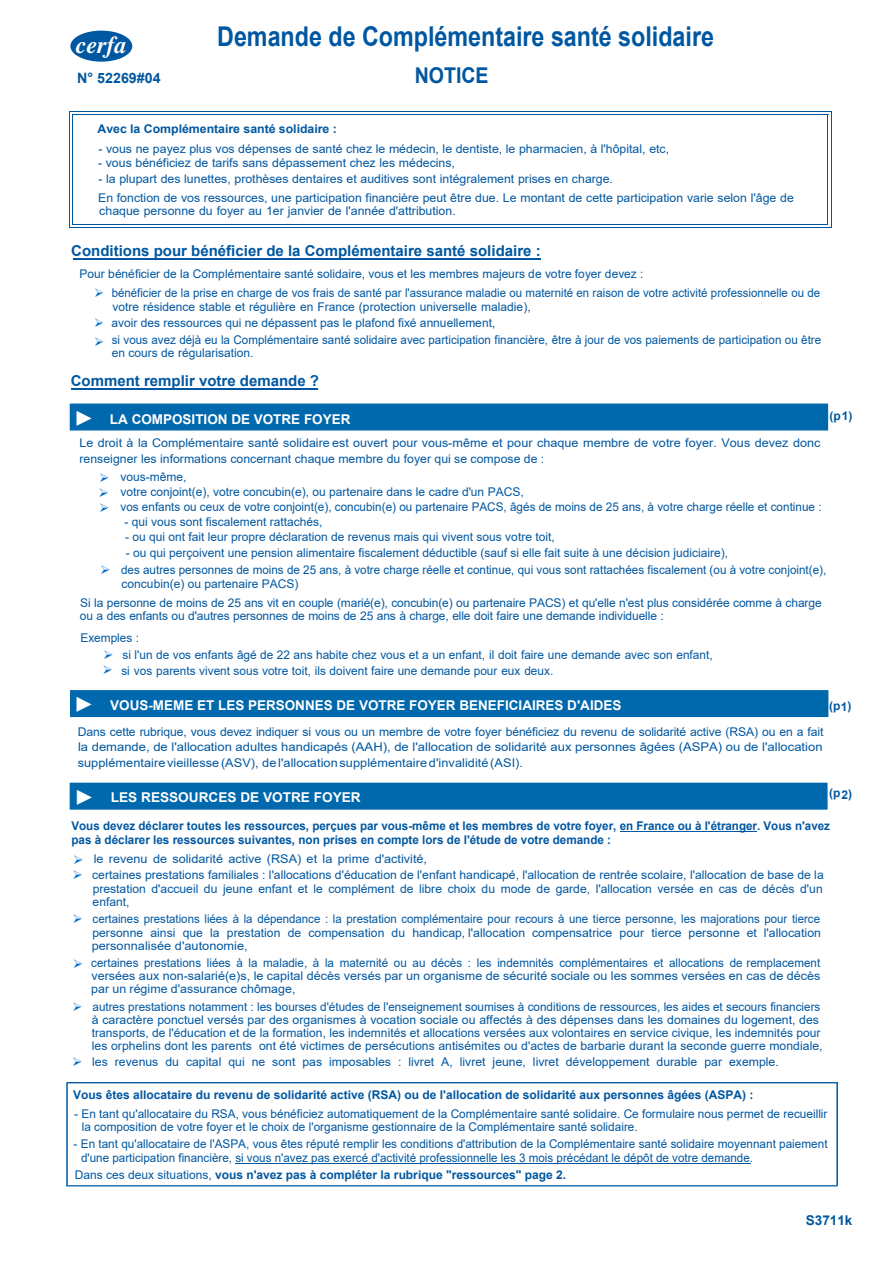
<style>
.page{position:relative;width:893px;height:1263px;background:#fff}
.page>*{position:absolute;margin:0;border:0;box-sizing:border-box;transform-origin:0 0}
.t1{font:700 27.3px "Arial";color:#0057a1;scale:.85 1}
.t2{font:italic 700 24px "Times LT Std";color:#fff}
.t3{font:700 21.75px "Arial";color:#0057a1;scale:.9 1}
.t4{font:700 15px "Arial";color:#0057a1}
.t5{font:700 14.25px "Arial";color:#0057a1}
.t6{font:700 13.5px "Arial";color:#fff}
.t7{font:700 13.5px "Arial";color:#0057a1}
.t8{font:12px/13.5px "Arial";color:#0057a1}
.t9{font:700 12px/14.4px "Arial";color:#0057a1}
.t10{font:12px/13.5px "Arial";color:#0057a1;text-align:justify;scale:.96 1}
.t11{font:12px/15.6px "Arial";color:#0057a1;scale:1.04 1}
.t12{font:12px "Arial";color:#0057a1;scale:1.06 1}
.t13{font:12px "Arial";color:#0057a1;scale:1.09 1}
.s1{font-family:"European Pi Three";font-weight:400;font-size:19.5px}
.s2{font-weight:400}
</style>
<div class="page">
<hr style="left:69px;top:111px;width:1px;height:117px;background:#0057a1">
<hr style="left:70px;top:111px;width:761px;height:1px;background:#0057a1">
<hr style="left:70px;top:227px;width:762px;height:1px;background:#0057a1">
<hr style="left:72px;top:224px;width:756px;height:1px;background:#0057a1">
<hr style="left:71px;top:389px;width:247px;height:1px;background:#0057a1">
<div style="left:70px;top:403px;width:758px;height:28px;background:#0068ad"></div>
<div style="left:70px;top:689px;width:758px;height:29px;background:#0068ad"></div>
<div style="left:70px;top:782px;width:758px;height:28px;background:#0068ad"></div>
<hr style="left:73px;top:114px;width:755px;height:1px;background:#0057a1">
<div style="left:70px;top:31px;width:62px;height:31px;background:#0057a1;border-radius:50%"></div>
<hr style="left:73px;top:258px;width:468px;height:1px;background:#0057a1">
<hr style="left:831px;top:112px;width:1px;height:115px;background:#0057a1">
<hr style="left:620px;top:831px;width:137px;height:1px;background:#0057a1">
<hr style="left:67px;top:1082px;width:771px;height:1px;background:#0057a1">
<hr style="left:66px;top:1082px;width:2px;height:104px;background:#0057a1">
<hr style="left:66px;top:1185px;width:771px;height:1px;background:#0057a1">
<hr style="left:836px;top:1082px;width:2px;height:104px;background:#0057a1">
<hr style="left:236px;top:1163px;width:515px;height:1px;background:#0057a1">
<hr style="left:72px;top:114px;width:1px;height:110px;background:#0057a1">
<hr style="left:827px;top:115px;width:1px;height:109px;background:#0057a1">
<h2 class="t2" style="left:76px;top:31px;width:52px">cerfa</h2>
<p class="t5" style="left:77px;top:68px;width:85px">N° 52269#04</p>
<h1 class="t1" style="left:217px;top:17px;width:586px">Demande de Complémentaire santé solidaire</h1>
<h3 class="t3" style="left:415px;top:60px;width:84px">NOTICE</h3>
<p class="t9" style="left:97px;top:122px;width:241px">Avec la Complémentaire santé solidaire :</p>
<p class="t8" style="left:98px;top:142px;width:572px">- vous ne payez plus vos dépenses de santé chez le médecin, le dentiste, le pharmacien, à l'hôpital, etc,</p>
<p class="t8" style="left:98px;top:156px;width:358px">- vous bénéficiez de tarifs sans dépassement chez les médecins,</p>
<p class="t8" style="left:98px;top:170px;width:697px;line-height:18.6px">- la plupart des lunettes, prothèses dentaires et auditives sont intégralement prises en charge.<br>En fonction de vos ressources, une participation financière peut être due. Le montant de cette participation varie selon l'âge de</p>
<p class="t8" style="left:99px;top:204px;width:358px">chaque personne du foyer au 1er janvier de l'année d'attribution.</p>
<p class="t4" style="left:71px;top:240px;width:471px">Conditions pour bénéficier de la Complémentaire santé solidaire :</p>
<p class="t8" style="left:112px;top:265px;width:710px;line-height:18.8px;text-indent:-32px">Pour bénéficier de la Complémentaire santé solidaire, vous et les membres majeurs de votre foyer devez :<br>bénéficier de la prise en charge de vos frais de santé par l'assurance maladie ou maternité en raison de votre activité professionnelle ou de</p>
<p class="t8" style="left:111px;top:298px;width:421px;line-height:16.5px">votre résidence stable et régulière en France (protection universelle maladie), avoir des ressources qui ne dépassent pas le plafond fixé annuellement,</p>
<p class="t8" style="left:112px;top:332px;width:711px">si vous avez déjà eu la Complémentaire santé solidaire avec participation financière, être à jour de vos paiements de participation ou être en cours de régularisation.</p>
<p class="t4" style="left:71px;top:370px;width:250px">Comment remplir votre demande ?</p>
<p class="t6" style="left:75px;top:410px;width:277px"><span class="s1">-</span> LA COMPOSITION DE VOTRE FOYER</p>
<p class="t11" style="left:80px;top:435px;width:714px">Le droit à la Complémentaire santé solidaire est ouvert pour vous-même et pour chaque membre de votre foyer. Vous devez donc renseigner les informations concernant chaque membre du foyer qui se compose de :</p>
<p class="t9" style="left:829px;top:408px;width:24px">(p1)</p>
<p class="t8" style="left:120px;top:469px;width:405px;line-height:15px">vous-même,<br>votre conjoint(e), votre concubin(e), ou partenaire dans le cadre d'un PACS,</p>
<p class="t8" style="left:125px;top:515px;width:200px">- qui vous sont fiscalement rattachés,</p>
<p class="t8" style="left:125px;top:530px;width:431px">- ou qui ont fait leur propre déclaration de revenus mais qui vivent sous votre toit,</p>
<p class="t8" style="left:120px;top:500px;width:703px">vos enfants ou ceux de votre conjoint(e), concubin(e) ou partenaire PACS, âgés de moins de 25 ans, à votre charge réelle et continue :</p>
<p class="t8" style="left:121px;top:544px;width:707px;line-height:16.6px;text-indent:5px">- ou qui perçoivent une pension alimentaire fiscalement déductible (sauf si elle fait suite à une décision judiciaire),<br>des autres personnes de moins de 25 ans, à votre charge réelle et continue, qui vous sont rattachées fiscalement (ou à votre conjoint(e),</p>
<p class="t8" style="left:122px;top:577px;width:178px">concubin(e) ou partenaire PACS)</p>
<p class="t8" style="left:80px;top:596px;width:743px">Si la personne de moins de 25 ans vit en couple (marié(e), concubin(e) ou partenaire PACS) et qu'elle n'est plus considérée comme à charge</p>
<p class="t8" style="left:80px;top:609px;width:585px">ou a des enfants ou d'autres personnes de moins de 25 ans à charge, elle doit faire une demande individuelle :</p>
<p class="t8" style="left:80px;top:631px;width:60px">Exemples :</p>
<p class="t8" style="left:123px;top:648px;width:592px">si l'un de vos enfants âgé de 22 ans habite chez vous et a un enfant, il doit faire une demande avec son enfant,</p>
<p class="t8" style="left:121px;top:664px;width:433px">si vos parents vivent sous votre toit, ils doivent faire une demande pour eux deux.</p>
<p class="t6" style="left:75px;top:696px;width:548px"><span class="s1">-</span> VOUS-MEME ET LES PERSONNES DE VOTRE FOYER BENEFICIAIRES D'AIDES</p>
<p class="t9" style="left:829px;top:699px;width:24px">(p1)</p>
<p class="t8" style="left:78px;top:725px;width:747px">Dans cette rubrique, vous devez indiquer si vous ou un membre de votre foyer bénéficiez du revenu de solidarité active (RSA) ou en a fait</p>
<p class="t12" style="left:78px;top:754px;width:422px">supplémentaire vieillesse (ASV), de l'allocation supplémentaire d'invalidité (ASI).</p>
<p class="t13" style="left:78px;top:738px;width:685px">la demande, de l'allocation adultes handicapés (AAH), de l'allocation de solidarité aux personnes âgées (ASPA) ou de l'allocation</p>
<p class="t6" style="left:76px;top:788px;width:287px"><span class="s1">-</span> LES RESSOURCES DE VOTRE FOYER</p>
<p class="t9" style="left:829px;top:786px;width:24px">(p2)</p>
<p class="t9" style="left:71px;top:819px;width:760px">Vous devez déclarer toutes les ressources, perçues par vous-même et les membres de votre foyer, en France ou à l'étranger. Vous n'avez pas à déclarer les ressources suivantes, non prises en compte lors de l'étude de votre demande :</p>
<p class="t8" style="left:92px;top:868px;width:733px">certaines prestations familiales : l'allocations d'éducation de l'enfant handicapé, l'allocation de rentrée scolaire, l'allocation de base de la</p>
<p class="t12" style="left:94px;top:851px;width:316px">le revenu de solidarité active (RSA) et la prime d'activité,</p>
<p class="t8" style="left:93px;top:882px;width:732px">prestation d'accueil du jeune enfant et le complément de libre choix du mode de garde, l'allocation versée en cas de décès d'un</p>
<p class="t10" style="left:92px;top:912px;width:761px">certaines prestations liées à la dépendance : la prestation complémentaire pour recours à une tierce personne, les majorations pour tierce personne ainsi que la prestation de compensation du handicap, l'allocation compensatrice pour tierce personne et l'allocation personnalisée d'autonomie,</p>
<p class="t8" style="left:91px;top:957px;width:731px;line-height:12.6px">certaines prestations liées à la maladie, à la maternité ou au décès : les indemnités complémentaires et allocations de remplacement versées aux non-salarié(e)s, le capital décès versés par un organisme de sécurité sociale ou les sommes versées en cas de décès</p>
<p class="t8" style="left:92px;top:1013px;width:730px">à caractère ponctuel versés par des organismes à vocation sociale ou affectés à des dépenses dans les domaines du logement, des transports, de l'éducation et de la formation, les indemnités et allocations versées aux volontaires en service civique, les indemnités pour</p>
<p class="t8" style="left:92px;top:1055px;width:688px">les revenus du capital qui ne sont pas imposables : livret A, livret jeune, livret développement durable par exemple.</p>
<p class="t8" style="left:93px;top:895px;width:38px">enfant,</p>
<p class="t8" style="left:91px;top:982px;width:206px">par un régime d'assurance chômage,</p>
<p class="t8" style="left:92px;top:1000px;width:729px">autres prestations notamment : les bourses d'études de l'enseignement soumises à conditions de ressources, les aides et secours financiers</p>
<p class="t8" style="left:92px;top:1039px;width:732px">les orphelins dont les parents ont été victimes de persécutions antisémites ou d'actes de barbarie durant la seconde guerre mondiale,</p>
<p class="t9" style="left:73px;top:1088px;width:682px">Vous êtes allocataire du revenu de solidarité active (RSA) ou de l'allocation de solidarité aux personnes âgées (ASPA) :</p>
<p class="t8" style="left:82px;top:1107px;width:747px;text-indent:-8px">- En tant qu'allocataire du RSA, vous bénéficiez automatiquement de la Complémentaire santé solidaire. Ce formulaire nous permet de recueillir la composition de votre foyer et le choix de l'organisme gestionnaire de la Complémentaire santé solidaire.</p>
<p class="t8" style="left:81px;top:1137px;width:748px;text-indent:-8px">- En tant qu'allocataire de l'ASPA, vous êtes réputé remplir les conditions d'attribution de la Complémentaire santé solidaire moyennant paiement d'une participation financière, si vous n'avez pas exercé d'activité professionnelle les 3 mois précédant le dépôt de votre demande.</p>
<p class="t9" style="left:75px;top:1167px;width:493px"><span class="s2">Dans ces deux situations,</span> vous n'avez pas à compléter la rubrique "ressources" page 2.</p>
<p class="t7" style="left:806px;top:1211px;width:48px">S3711k</p>
</div>
